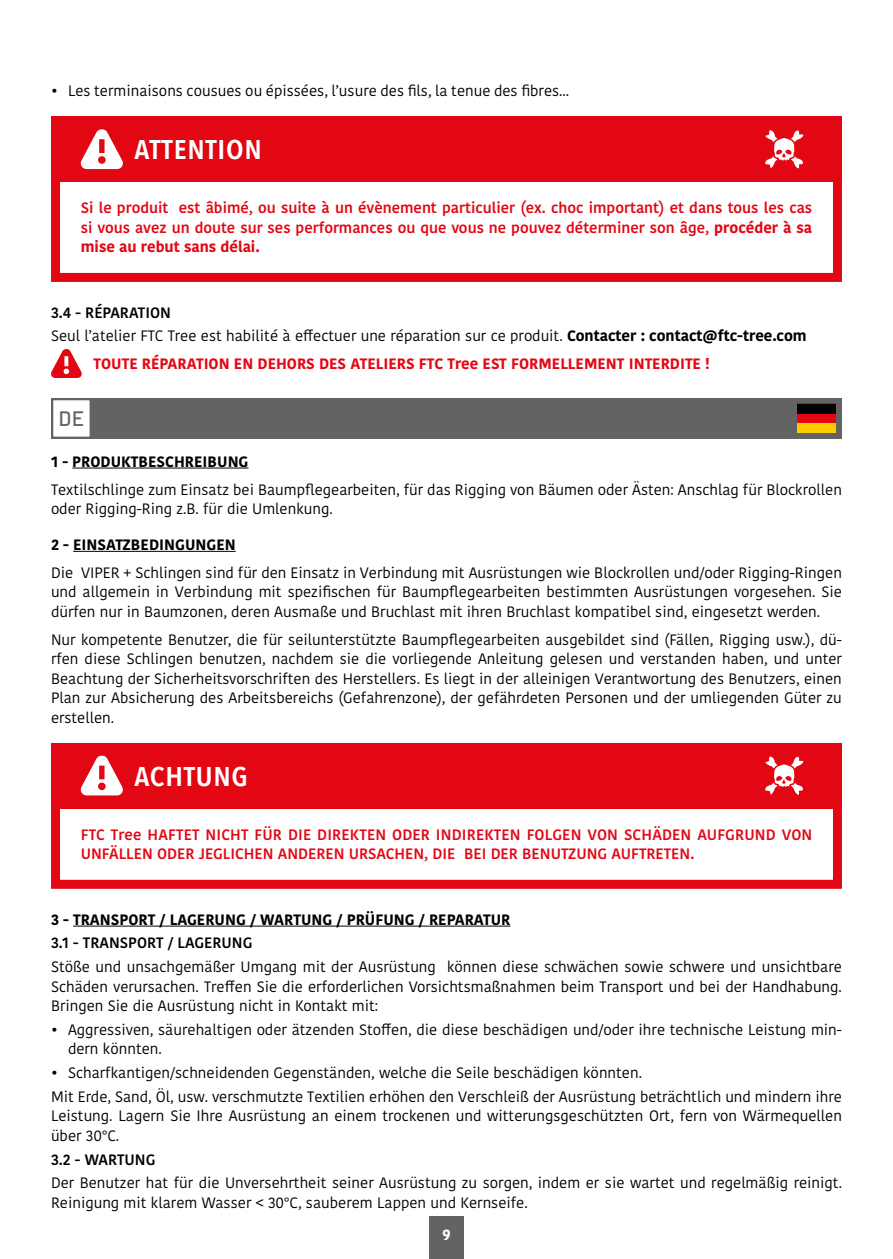
<style>
.page{position:relative;width:893px;height:1259px;background:#fff}
.page>*{position:absolute;margin:0;border:0;box-sizing:border-box;transform-origin:0 0}
.t1{font:600 27px "Avenir Next Condensed";letter-spacing:.025em;color:#fff;scale:1.1 1}
.t2{font:700 20.4px "Nordstern Demo";color:#646363}
.t3{font:15px/19.5px "Kohinoor Devanagari";color:#000}
.t4{font:600 15px/19.5px "Kohinoor Devanagari";color:#e30613;text-align:justify}
.t5{font:700 15px "Kohinoor Devanagari";color:#000}
.t6{font:700 15px "Kohinoor Devanagari";color:#e30613}
.t7{font:600 15px "Kohinoor Devanagari";color:#000}
.t8{font:700 15px "Kohinoor Devanagari";color:#fff}
.s1{font-weight:700}
.s2{font-weight:600}
</style>
<div class="page">
<div style="left:429px;top:1216px;width:34px;height:43px;background:#646363"></div>
<div style="left:51px;top:117px;width:791px;height:165px;background:#fff;border:9px solid #e30613"></div>
<div style="left:51px;top:117px;width:791px;height:65px;background:#e30613"></div>
<svg style="left:81px;top:129px;width:42px;height:40px"></svg>
<div style="left:99px;top:139px;width:6px;height:14px;background:#e30613"></div>
<div style="left:98px;top:156px;width:8px;height:8px;background:#e30613;border-radius:50%"></div>
<svg style="left:765px;top:130px;width:39px;height:39px"></svg>
<svg style="left:51px;top:349px;width:31px;height:29px"></svg>
<hr style="left:73px;top:551px;width:163px;height:1px;background:#000">
<div style="left:51px;top:743px;width:791px;height:146px;background:#fff;border:9px solid #e30613"></div>
<div style="left:51px;top:743px;width:791px;height:65px;background:#e30613"></div>
<svg style="left:81px;top:755px;width:42px;height:40px"></svg>
<div style="left:99px;top:765px;width:6px;height:14px;background:#e30613"></div>
<div style="left:98px;top:782px;width:8px;height:8px;background:#e30613;border-radius:50%"></div>
<svg style="left:765px;top:756px;width:39px;height:39px"></svg>
<hr style="left:72px;top:467px;width:176px;height:1px;background:#000">
<div style="left:51px;top:398px;width:791px;height:41px;background:#646363"></div>
<div style="left:51px;top:398px;width:41px;height:41px;background:#fff;border:2px solid #646363"></div>
<div style="left:797px;top:403px;width:39px;height:30px;background:#e30613"></div>
<div style="left:797px;top:403px;width:39px;height:10px;background:#000"></div>
<div style="left:797px;top:423px;width:39px;height:10px;background:#fc0"></div>
<hr style="left:73px;top:925px;width:437px;height:1px;background:#000">
<p class="t3" style="left:51px;top:82px;width:520px">• Les terminaisons cousues ou épissées, l’usure des fils, la tenue des fibres...</p>
<h1 class="t1" style="left:134px;top:127px;width:117px">ATTENTION</h1>
<p class="t4" style="left:81px;top:198px;width:733px">Si le produit est âbimé, ou suite à un évènement particulier (ex. choc important) et dans tous les cas si vous avez un doute sur ses performances ou que vous ne pouvez déterminer son âge, <span class="s1">procéder à sa mise au rebut sans délai.</span></p>
<p class="t3" style="left:51px;top:301px;width:757px;line-height:23.7px"><span class="s2">3.4 - RÉPARATION<br></span>Seul l’atelier FTC Tree est habilité à effectuer une réparation sur ce produit. <span class="s1">Contacter : contact@ftc-tree.com</span></p>
<p class="t6" style="left:94px;top:351px;width:618px">TOUTE RÉPARATION EN DEHORS DES ATELIERS FTC Tree EST FORMELLEMENT INTERDITE !</p>
<h2 class="t2" style="left:58px;top:406px;width:28px">DE</h2>
<p class="t5" style="left:51px;top:448px;width:199px">1 - PRODUKTBESCHREIBUNG</p>
<p class="t3" style="left:51px;top:479px;width:792px">Textilschlinge zum Einsatz bei Baumpflegearbeiten, für das Rigging von Bäumen oder Ästen: Anschlag für Blockrollen oder Rigging-Ring z.B. für die Umlenkung.</p>
<p class="t5" style="left:51px;top:531px;width:186px">2 - EINSATZBEDINGUNGEN</p>
<p class="t3" style="left:51px;top:563px;width:792px;text-align:justify">Die VIPER + Schlingen sind für den Einsatz in Verbindung mit Ausrüstungen wie Blockrollen und/oder Rigging-Ringen und allgemein in Verbindung mit spezifischen für Baumpflegearbeiten bestimmten Ausrüstungen vorgesehen. Sie dürfen nur in Baumzonen, deren Ausmaße und Bruchlast mit ihren Bruchlast kompatibel sind, eingesetzt werden.</p>
<p class="t3" style="left:51px;top:630px;width:792px;text-align:justify">Nur kompetente Benutzer, die für seilunterstützte Baumpflegearbeiten ausgebildet sind (Fällen, Rigging usw.), dü&shy;rfen diese Schlingen benutzen, nachdem sie die vorliegende Anleitung gelesen und verstanden haben, und unter Beachtung der Sicherheitsvorschriften des Herstellers. Es liegt in der alleinigen Verantwortung des Benutzers, einen Plan zur Absicherung des Arbeitsbereichs (Gefahrenzone), der gefährdeten Personen und der umliegenden Güter zu erstellen.</p>
<h1 class="t1" style="left:134px;top:753px;width:105px">ACHTUNG</h1>
<p class="t4" style="left:81px;top:824px;width:733px">FTC Tree HAFTET NICHT FÜR DIE DIREKTEN ODER INDIREKTEN FOLGEN VON SCHÄDEN AUFGRUND VON<br>UNFÄLLEN ODER JEGLICHEN ANDEREN URSACHEN, DIE BEI DER BENUTZUNG AUFTRETEN.</p>
<p class="t5" style="left:51px;top:906px;width:461px">3 - TRANSPORT / LAGERUNG / WARTUNG / PRÜFUNG / REPARATUR</p>
<p class="t7" style="left:51px;top:934px;width:203px">3.1 - TRANSPORT / LAGERUNG</p>
<p class="t3" style="left:51px;top:957px;width:792px;text-align:justify">Stöße und unsachgemäßer Umgang mit der Ausrüstung können diese schwächen sowie schwere und unsichtbare Schäden verursachen. Treffen Sie die erforderlichen Vorsichtsmaßnahmen beim Transport und bei der Handhabung.<br>Bringen Sie die Ausrüstung nicht in Kontakt mit:</p>
<p class="t3" style="left:68px;top:1020px;width:775px;text-indent:-17px">• Aggressiven, säurehaltigen oder ätzenden Stoffen, die diese beschädigen und/oder ihre technische Leistung min&shy;dern könnten.</p>
<p class="t3" style="left:51px;top:1061px;width:792px;line-height:23.7px">• Scharfkantigen/schneidenden Gegenständen, welche die Seile beschädigen könnten.<br>Mit Erde, Sand, Öl, usw. verschmutzte Textilien erhöhen den Verschleiß der Ausrüstung beträchtlich und mindern ihre</p>
<p class="t3" style="left:51px;top:1106px;width:792px">Leistung. Lagern Sie Ihre Ausrüstung an einem trockenen und witterungsgeschützten Ort, fern von Wärmequellen über 30°C.</p>
<p class="t7" style="left:51px;top:1150px;width:106px">3.2 - WARTUNG</p>
<p class="t3" style="left:51px;top:1173px;width:792px">Der Benutzer hat für die Unversehrtheit seiner Ausrüstung zu sorgen, indem er sie wartet und regelmäßig reinigt.<br>Reinigung mit klarem Wasser &lt; 30°C, sauberem Lappen und Kernseife.</p>
<p class="t8" style="left:442px;top:1221px;width:10px">9</p>
</div>
